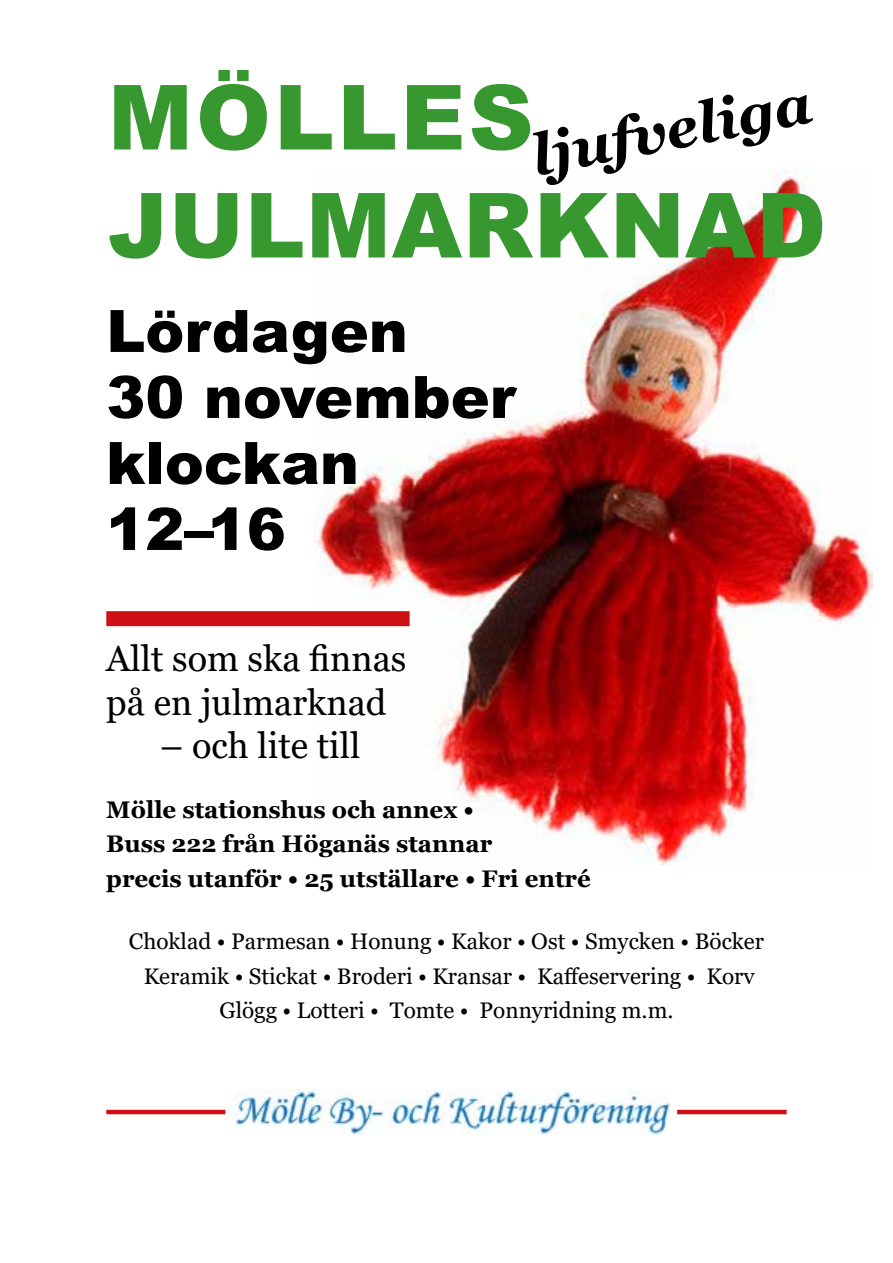
<style>
.page{position:relative;width:893px;height:1263px;background:#fff}
.page>*{position:absolute;margin:0;border:0;box-sizing:border-box;transform-origin:0 0}
.t1{font:900 90px/108px "Arial";letter-spacing:.01em;color:#37982f}
.t2{font:900 58.5px/66px "Arial";color:#000}
.t3{font:italic 700 57px "Georgia";color:#000}
.t4{font:36px/43.2px "Georgia";color:#000}
.t5{font:700 24px/34.5px "Georgia";color:#000}
.t6{font:22.5px/34.5px "Georgia";color:#000;text-align:center}
</style>
<div class="page">
<img style="left:315px;top:168px;width:557px;height:697px">
<div style="left:106px;top:611px;width:304px;height:15px;background:#cd1013"></div>
<hr style="left:106px;top:1110px;width:119px;height:4px;background:#cd1013">
<hr style="left:677px;top:1110px;width:110px;height:4px;background:#cd1013">
<img style="left:235px;top:1089px;width:435px;height:45px">
<h1 class="t1" style="left:108px;top:61px;width:720px">MÖLLES<br>JULMARKNAD</h1>
<h3 class="t3" style="left:525px;top:120px;width:286px;rotate:-11deg">ljufveliga</h3>
<h2 class="t2" style="left:106px;top:296px;width:411px">Lördagen<br>30 november klockan<br>12–16</h2>
<h3 class="t4" style="left:106px;top:638px;width:302px">Allt som ska finnas på en julmarknad</h3>
<h3 class="t4" style="left:160px;top:725px;width:202px">– och lite till</h3>
<p class="t5" style="left:106px;top:792px;width:486px">Mölle stationshus och annex •<br>Buss 222 från Höganäs stannar<br>precis utanför • 25 utställare • Fri entré</p>
<p class="t6" style="left:129px;top:925px;width:637px">Choklad • Parmesan • Honung • Kakor • Ost • Smycken • Böcker<br>Keramik • Stickat • Broderi • Kransar • Kaffeservering • Korv<br>Glögg • Lotteri • Tomte • Ponnyridning m.m.</p>
</div>
